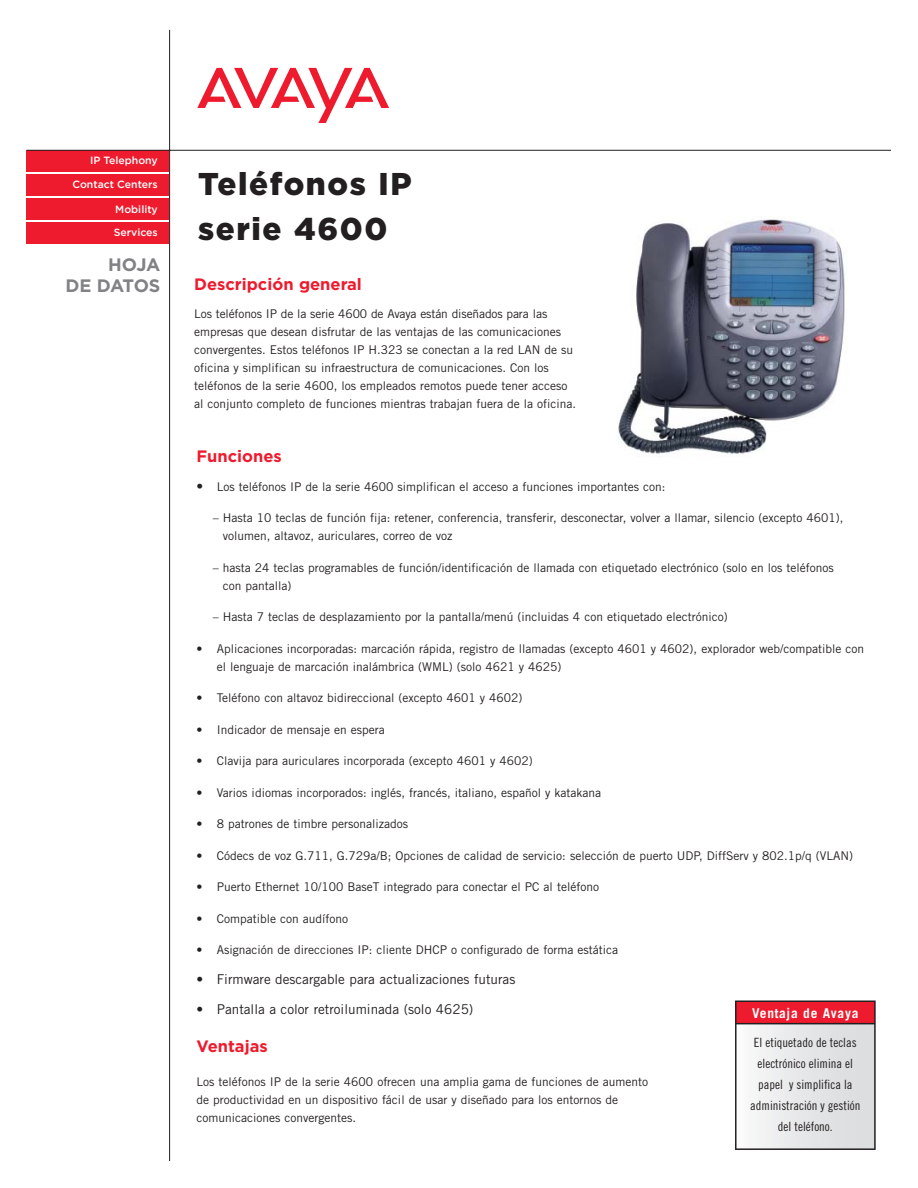
<style>
.page{position:relative;width:918px;height:1188px;background:#fff}
.page>*{position:absolute;margin:0;border:0;box-sizing:border-box;transform-origin:0 0}
.t1{font:900 31.5px/45px "Gotham";letter-spacing:.05em;color:#231f20}
.t2{font:700 18px/21px "Gotham";letter-spacing:-.03em;color:#808285;text-align:right}
.t3{font:700 16.5px "Gotham";color:#ed1b2d}
.t4{font:13.5px "Trade Gothic";color:#231f20}
.t5{font:700 13.5px "Trade Gothic";letter-spacing:.05em;color:#fff}
.t6{font:12.75px/21px "Trade Gothic Cond Eighteen";color:#231f20;text-align:center}
.t7{font:12px/18px "Trade Gothic";color:#231f20}
.t8{font:500 10.5px/23.1px "Gotham";color:#fff}
.s1{font-size:13.5px}
</style>
<div class="page">
<img style="left:618px;top:219px;width:227px;height:238px">
<svg style="left:197px;top:68px;width:192px;height:55px"></svg>
<div style="left:27px;top:150px;width:142px;height:22px;background:#ed1b2d"></div>
<div style="left:27px;top:174px;width:142px;height:22px;background:#ed1b2d"></div>
<div style="left:27px;top:198px;width:142px;height:22px;background:#ed1b2d"></div>
<div style="left:27px;top:222px;width:142px;height:22px;background:#ed1b2d"></div>
<hr style="left:27px;top:150px;width:864px;height:1px;background:#231f20">
<hr style="left:169px;top:30px;width:1px;height:1131px;background:#231f20">
<div style="left:736px;top:1001px;width:139px;height:23px;background:#ed1b2d"></div>
<div style="left:736px;top:1024px;width:139px;height:125px;background:linear-gradient(to right,#f8f8f9,#d8d9da)"></div>
<hr style="left:735px;top:1000px;width:141px;height:2px;background:#231f20">
<hr style="left:735px;top:1002px;width:2px;height:21px;background:#231f20">
<hr style="left:874px;top:1002px;width:2px;height:21px;background:#231f20">
<hr style="left:735px;top:1023px;width:141px;height:1px;background:#231f20">
<hr style="left:735px;top:1024px;width:2px;height:124px;background:#231f20">
<hr style="left:874px;top:1024px;width:2px;height:124px;background:#231f20">
<hr style="left:735px;top:1148px;width:141px;height:2px;background:#231f20">
<p class="t8" style="left:90px;top:150px;width:69px">IP Telephony</p>
<p class="t8" style="left:72px;top:174px;width:87px">Contact Centers</p>
<p class="t8" style="left:114px;top:198px;width:46px">Mobility<br>Services</p>
<h2 class="t2" style="left:65px;top:256px;width:97px">HOJA<br>DE DATOS</h2>
<h1 class="t1" style="left:198px;top:163px;width:215px">Teléfonos IP serie 4600</h1>
<h3 class="t3" style="left:194px;top:278px;width:169px">Descripción general</h3>
<p class="t7" style="left:194px;top:306px;width:383px">Los teléfonos IP de la serie 4600 de Avaya están diseñados para las empresas que desean disfrutar de las ventajas de las comunicaciones convergentes. Estos teléfonos IP H.323 se conectan a la red LAN de su oficina y simplifican su infraestructura de comunicaciones. Con los teléfonos de la serie 4600, los empleados remotos puede tener acceso al conjunto completo de funciones mientras trabajan fuera de la oficina.</p>
<h3 class="t3" style="left:196px;top:450px;width:87px">Funciones</h3>
<p class="t7" style="left:196px;top:479px;width:470px"><span class="s1">•</span> Los teléfonos IP de la serie 4600 simplifican el acceso a funciones importantes con:</p>
<p class="t7" style="left:223px;top:510px;width:622px;text-indent:-10px">– Hasta 10 teclas de función fija: retener, conferencia, transferir, desconectar, volver a llamar, silencio (excepto 4601), volumen, altavoz, auriculares, correo de voz</p>
<p class="t7" style="left:223px;top:560px;width:613px;text-indent:-10px">– hasta 24 teclas programables de función/identificación de llamada con etiquetado electrónico (solo en los teléfonos con pantalla)</p>
<p class="t7" style="left:213px;top:609px;width:517px">– Hasta 7 teclas de desplazamiento por la pantalla/menú (incluidas 4 con etiquetado electrónico)</p>
<p class="t7" style="left:217px;top:641px;width:649px;text-indent:-20px">• Aplicaciones incorporadas: marcación rápida, registro de llamadas (excepto 4601 y 4602), explorador web/compatible con el lenguaje de marcación inalámbrica (WML) (solo 4621 y 4625)</p>
<p class="t7" style="left:196px;top:690px;width:327px">• Teléfono con altavoz bidireccional (excepto 4601 y 4602)</p>
<p class="t7" style="left:196px;top:722px;width:190px">• Indicador de mensaje en espera</p>
<p class="t7" style="left:196px;top:753px;width:338px">• Clavija para auriculares incorporada (excepto 4601 y 4602)</p>
<p class="t7" style="left:196px;top:785px;width:406px">• Varios idiomas incorporados: inglés, francés, italiano, español y katakana</p>
<p class="t7" style="left:196px;top:816px;width:213px">• 8 patrones de timbre personalizados</p>
<p class="t7" style="left:196px;top:848px;width:658px">• Códecs de voz G.711, G.729a/B; Opciones de calidad de servicio: selección de puerto UDP, DiffServ y 802.1p/q (VLAN)</p>
<p class="t7" style="left:196px;top:879px;width:404px">• Puerto Ethernet 10/100 BaseT integrado para conectar el PC al teléfono</p>
<p class="t7" style="left:196px;top:911px;width:153px">• Compatible con audífono</p>
<p class="t7" style="left:196px;top:942px;width:423px">• Asignación de direcciones IP: cliente DHCP o configurado de forma estática</p>
<p class="t4" style="left:196px;top:975px;width:320px">• Firmware descargable para actualizaciones futuras</p>
<p class="t4" style="left:196px;top:1005px;width:278px">• Pantalla a color retroiluminada (solo 4625)</p>
<p class="t5" style="left:752px;top:1008px;width:108px">Ventaja de Avaya</p>
<p class="t6" style="left:750px;top:1033px;width:112px">El etiquetado de teclas electrónico elimina el papel y simplifica la administración y gestión del teléfono.</p>
<h3 class="t3" style="left:196px;top:1040px;width:73px">Ventajas</h3>
<p class="t7" style="left:196px;top:1074px;width:453px">Los teléfonos IP de la serie 4600 ofrecen una amplia gama de funciones de aumento de productividad en un dispositivo fácil de usar y diseñado para los entornos de comunicaciones convergentes.</p>
</div>
